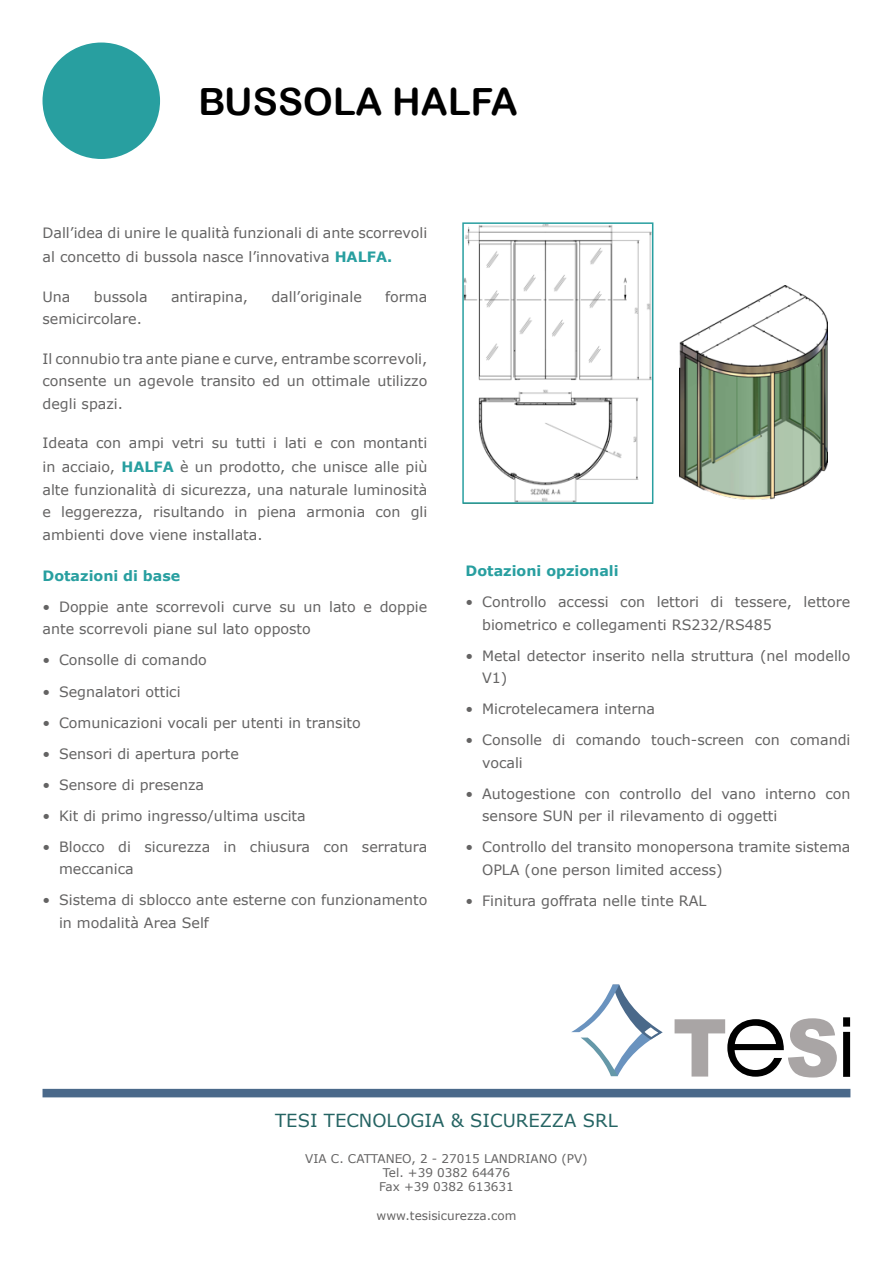
<style>
.page{position:relative;width:893px;height:1263px;background:#fff}
.page>*{position:absolute;margin:0;border:0;box-sizing:border-box;transform-origin:0 0}
.t1{font:37.5px "Arial Rounded MT Bold";letter-spacing:.005em;color:#000}
.t2{font:18px "Verdana";color:#256463}
.t3{font:14.25px/22.5px "Verdana";color:#646363}
.t4{font:700 14.25px "Verdana";color:#289fa0}
.t5{font:12px/14.4px "Verdana";color:#646363;text-align:center}
.s1{font-weight:700;color:#289fa0}
</style>
<div class="page">
<div style="left:43px;top:43px;width:117px;height:116px;background:#289fa0;border-radius:50%"></div>
<svg style="left:571px;top:984px;width:92px;height:92px"></svg>
<svg style="left:644px;top:1027px;width:14px;height:10px"></svg>
<svg style="left:843px;top:1017px;width:7px;height:60px"></svg>
<svg style="left:675px;top:1018px;width:162px;height:59px"></svg>
<div style="left:43px;top:1089px;width:807px;height:8px;background:#4a698a"></div>
<img style="left:465px;top:225px;width:185px;height:276px">
<div style="left:462px;top:222px;width:191px;height:282px;border:2px solid #289fa0"></div>
<img style="left:680px;top:285px;width:147px;height:215px">
<h1 class="t1" style="left:198px;top:80px;width:321px">BUSSOLA HALFA</h1>
<p class="t3" style="left:43px;top:221px;width:386px;line-height:24px">Dall’idea di unire le qualità funzionali di ante scorrevoli al concetto di bussola nasce l’innovativa <span class="s1">HALFA.</span></p>
<p class="t3" style="left:43px;top:286px;width:30px">Una</p>
<p class="t3" style="left:94px;top:286px;width:55px">bussola</p>
<p class="t3" style="left:171px;top:286px;width:79px">antirapina,</p>
<p class="t3" style="left:271px;top:286px;width:92px">dall’originale</p>
<p class="t3" style="left:385px;top:286px;width:44px">forma</p>
<p class="t3" style="left:43px;top:308px;width:101px">semicircolare.</p>
<p class="t3" style="left:43px;top:348px;width:386px;text-align:justify">Il connubio tra ante piane e curve, entrambe scorrevoli, consente un agevole transito ed un ottimale utilizzo degli spazi.</p>
<p class="t3" style="left:43px;top:431px;width:386px;line-height:24px">Ideata con ampi vetri su tutti i lati e con montanti in acciaio, <span class="s1">HALFA</span> è un prodotto, che unisce alle più</p>
<p class="t3" style="left:43px;top:479px;width:386px;text-align:justify">alte funzionalità di sicurezza, una naturale luminosità e leggerezza, risultando in piena armonia con gli ambienti dove viene installata.</p>
<p class="t4" style="left:43px;top:566px;width:139px">Dotazioni di base</p>
<p class="t3" style="left:43px;top:596px;width:386px">• Doppie ante scorrevoli curve su un lato e doppie ante scorrevoli piane sul lato opposto</p>
<p class="t3" style="left:43px;top:649px;width:166px">• Consolle di comando</p>
<p class="t3" style="left:43px;top:680px;width:140px">• Segnalatori ottici</p>
<p class="t3" style="left:43px;top:711px;width:320px">• Comunicazioni vocali per utenti in transito</p>
<p class="t3" style="left:43px;top:742px;width:198px">• Sensori di apertura porte</p>
<p class="t3" style="left:43px;top:773px;width:163px">• Sensore di presenza</p>
<p class="t3" style="left:43px;top:804px;width:265px">• Kit di primo ingresso/ultima uscita</p>
<p class="t3" style="left:59px;top:835px;width:370px;text-indent:-17px">• Blocco di sicurezza in chiusura con serratura meccanica</p>
<p class="t3" style="left:59px;top:889px;width:370px;text-indent:-17px">• Sistema di sblocco ante esterne con funzionamento in modalità Area Self</p>
<p class="t4" style="left:466px;top:562px;width:155px">Dotazioni opzionali</p>
<p class="t3" style="left:482px;top:591px;width:370px;text-indent:-17px">• Controllo accessi con lettori di tessere, lettore biometrico e collegamenti RS232/RS485</p>
<p class="t3" style="left:482px;top:644px;width:370px;text-indent:-17px">• Metal detector inserito nella struttura (nel modello<br>V1)</p>
<p class="t3" style="left:466px;top:698px;width:191px">• Microtelecamera interna</p>
<p class="t3" style="left:482px;top:729px;width:370px;text-indent:-17px">• Consolle di comando touch-screen con comandi vocali</p>
<p class="t3" style="left:482px;top:783px;width:370px;text-indent:-17px">• Autogestione con controllo del vano interno con sensore SUN per il rilevamento di oggetti</p>
<p class="t3" style="left:482px;top:836px;width:370px;text-indent:-17px">• Controllo del transito monopersona tramite sistema<br>OPLA (one person limited access)</p>
<p class="t3" style="left:466px;top:890px;width:242px">• Finitura goffrata nelle tinte RAL</p>
<p class="t2" style="left:275px;top:1108px;width:344px">TESI TECNOLOGIA &amp; SICUREZZA SRL</p>
<p class="t5" style="left:305px;top:1151px;width:284px">VIA C. CATTANEO, 2 - 27015 LANDRIANO (PV)<br>Tel. +39 0382 64476<br>Fax +39 0382 613631</p>
<p class="t5" style="left:377px;top:1209px;width:141px">www.tesisicurezza.com</p>
</div>
